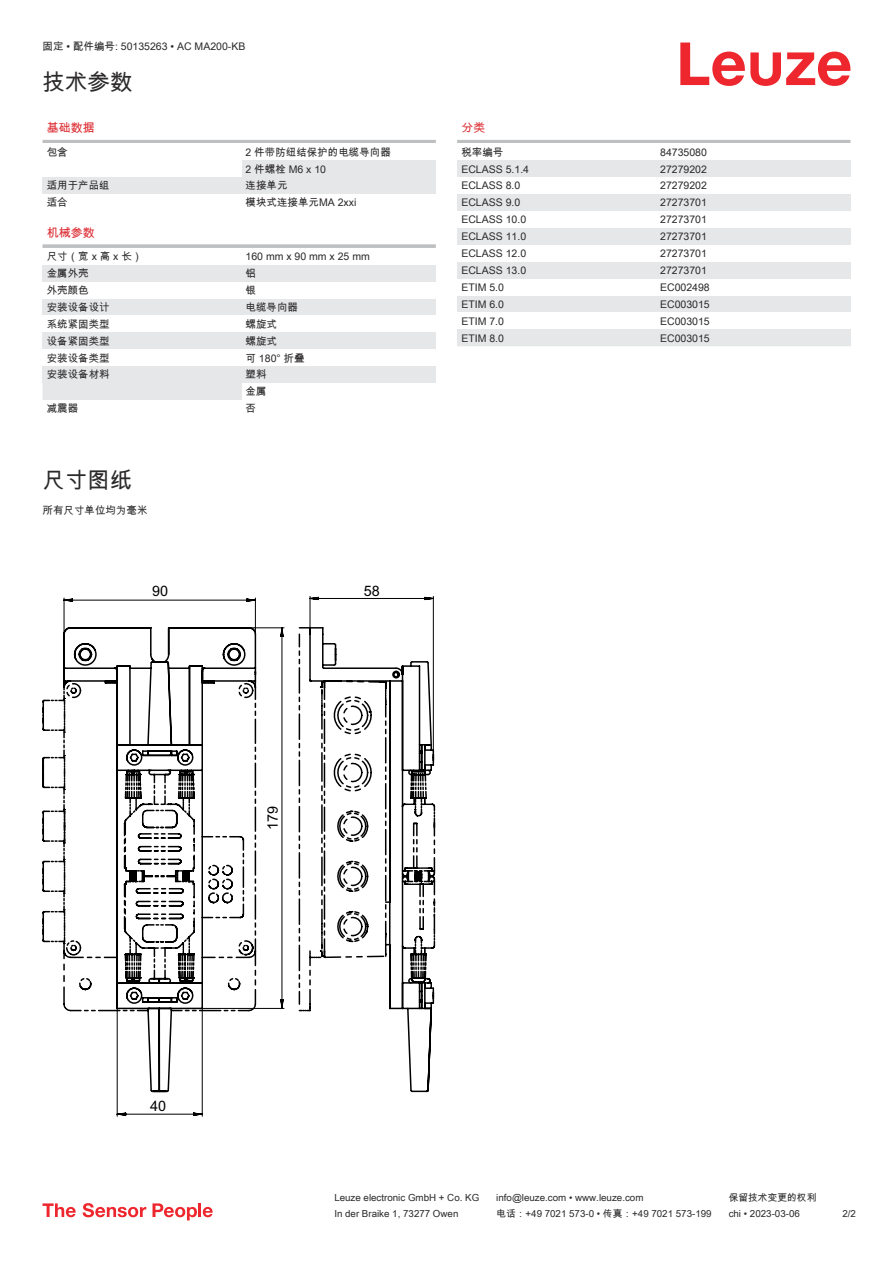
<style>
.page{position:relative;width:893px;height:1263px;background:#fff}
.page>*{position:absolute;margin:0;border:0;box-sizing:border-box;transform-origin:0 0}
.t1{font:22.5px "Arial Unicode MS";color:#2b292a}
.t2{font:14.4px "Arial";color:#010103}
.t3{font:12px "Arial Unicode MS";color:#db2a30}
.t4{font:10.5px/17px "Arial Unicode MS";color:#2b292a}
.t5{font:9.75px "Arial Unicode MS";color:#2b292a}
</style>
<div class="page">
<svg style="left:680px;top:43px;width:170px;height:43px"></svg>
<div style="left:43px;top:383px;width:199px;height:17px;background:#e6e7e9"></div>
<hr style="left:43px;top:140px;width:393px;height:3px;background:#bdbfc1">
<div style="left:242px;top:160px;width:194px;height:17px;background:#e6e7e9"></div>
<div style="left:43px;top:177px;width:199px;height:17px;background:#e6e7e9"></div>
<div style="left:242px;top:177px;width:194px;height:17px;background:#e6e7e9"></div>
<svg style="left:43px;top:244px;width:393px;height:4px;background:#c3c5c7"></svg>
<div style="left:43px;top:265px;width:199px;height:17px;background:#e6e7e9"></div>
<div style="left:242px;top:265px;width:194px;height:17px;background:#e6e7e9"></div>
<div style="left:43px;top:299px;width:199px;height:17px;background:#e6e7e9"></div>
<div style="left:242px;top:299px;width:194px;height:17px;background:#e6e7e9"></div>
<div style="left:43px;top:332px;width:199px;height:17px;background:#e6e7e9"></div>
<div style="left:242px;top:332px;width:194px;height:17px;background:#e6e7e9"></div>
<div style="left:43px;top:366px;width:199px;height:17px;background:#e6e7e9"></div>
<div style="left:242px;top:366px;width:194px;height:17px;background:#e6e7e9"></div>
<hr style="left:457px;top:140px;width:393px;height:3px;background:#bdbfc1">
<div style="left:457px;top:160px;width:200px;height:17px;background:#e6e7e9"></div>
<div style="left:657px;top:160px;width:193px;height:17px;background:#e6e7e9"></div>
<div style="left:457px;top:194px;width:200px;height:17px;background:#e6e7e9"></div>
<div style="left:657px;top:194px;width:193px;height:17px;background:#e6e7e9"></div>
<div style="left:457px;top:228px;width:200px;height:17px;background:#e6e7e9"></div>
<div style="left:657px;top:228px;width:193px;height:17px;background:#e6e7e9"></div>
<div style="left:457px;top:262px;width:200px;height:17px;background:#e6e7e9"></div>
<div style="left:657px;top:262px;width:193px;height:17px;background:#e6e7e9"></div>
<div style="left:457px;top:296px;width:200px;height:16px;background:#e6e7e9"></div>
<div style="left:657px;top:296px;width:193px;height:16px;background:#e6e7e9"></div>
<div style="left:457px;top:329px;width:200px;height:17px;background:#e6e7e9"></div>
<div style="left:657px;top:329px;width:193px;height:17px;background:#e6e7e9"></div>
<svg style="left:43px;top:1203px;width:33px;height:14px"></svg>
<svg style="left:83px;top:1203px;width:63px;height:14px"></svg>
<svg style="left:153px;top:1203px;width:44px;height:17px"></svg>
<hr style="left:198px;top:1203px;width:3px;height:14px;background:#ed272d">
<svg style="left:203px;top:1207px;width:10px;height:10px"></svg>
<svg style="left:43px;top:699px;width:392px;height:304px"></svg>
<svg style="left:63px;top:596px;width:371px;height:521px"></svg>
<p class="t4" style="left:43px;top:38px;width:204px">固定 • 配件编号: 50135263 • AC MA200-KB</p>
<h1 class="t1" style="left:43px;top:66px;width:91px">技术参数</h1>
<p class="t3" style="left:47px;top:119px;width:49px">基础数据</p>
<p class="t4" style="left:47px;top:143px;width:22px">包含</p>
<p class="t4" style="left:246px;top:143px;width:147px">2 件带防纽结保护的电缆导向器<br>2 件螺栓 M6 x 10</p>
<p class="t4" style="left:47px;top:177px;width:64px">适用于产品组</p>
<p class="t4" style="left:246px;top:177px;width:43px">连接单元</p>
<p class="t4" style="left:47px;top:194px;width:22px">适合</p>
<p class="t4" style="left:246px;top:194px;width:112px">模块式连接单元MA 2xxi</p>
<p class="t3" style="left:47px;top:224px;width:49px">机械参数</p>
<p class="t4" style="left:47px;top:248px;width:97px">尺寸（宽 x 高 x 长）</p>
<p class="t4" style="left:246px;top:248px;width:126px">160 mm x 90 mm x 25 mm</p>
<p class="t4" style="left:47px;top:265px;width:43px">金属外壳</p>
<p class="t4" style="left:246px;top:265px;width:12px">铝</p>
<p class="t4" style="left:47px;top:281px;width:43px">外壳颜色</p>
<p class="t4" style="left:246px;top:281px;width:12px">银</p>
<p class="t4" style="left:47px;top:298px;width:64px">安装设备设计</p>
<p class="t4" style="left:246px;top:298px;width:54px">电缆导向器</p>
<p class="t4" style="left:47px;top:315px;width:64px">系统紧固类型</p>
<p class="t4" style="left:246px;top:315px;width:33px">螺旋式</p>
<p class="t4" style="left:47px;top:332px;width:64px">设备紧固类型</p>
<p class="t4" style="left:246px;top:332px;width:33px">螺旋式</p>
<p class="t4" style="left:47px;top:349px;width:64px">安装设备类型</p>
<p class="t4" style="left:246px;top:349px;width:61px">可 180° 折叠</p>
<p class="t4" style="left:47px;top:366px;width:64px">安装设备材料</p>
<p class="t4" style="left:246px;top:366px;width:22px">塑料金属</p>
<p class="t4" style="left:47px;top:400px;width:33px">减震器</p>
<p class="t4" style="left:246px;top:400px;width:12px">否</p>
<h1 class="t1" style="left:43px;top:463px;width:91px">尺寸图纸</h1>
<p class="t4" style="left:43px;top:501px;width:106px">所有尺寸单位均为毫米</p>
<h2 class="t2" style="left:152px;top:583px;width:18px">90</h2>
<h2 class="t2" style="left:364px;top:582px;width:18px">58</h2>
<p class="t3" style="left:461px;top:119px;width:25px">分类</p>
<p class="t4" style="left:461px;top:143px;width:43px">税率编号</p>
<p class="t4" style="left:660px;top:143px;width:48px">84735080</p>
<p class="t4" style="left:461px;top:160px;width:69px">ECLASS 5.1.4</p>
<p class="t4" style="left:660px;top:160px;width:48px">27279202</p>
<p class="t4" style="left:461px;top:177px;width:60px">ECLASS 8.0</p>
<p class="t4" style="left:660px;top:177px;width:48px">27279202</p>
<p class="t4" style="left:461px;top:194px;width:60px">ECLASS 9.0</p>
<p class="t4" style="left:660px;top:194px;width:48px">27273701</p>
<p class="t4" style="left:461px;top:211px;width:66px">ECLASS 10.0</p>
<p class="t4" style="left:660px;top:211px;width:48px">27273701</p>
<p class="t4" style="left:461px;top:228px;width:66px">ECLASS 11.0</p>
<p class="t4" style="left:660px;top:228px;width:48px">27273701</p>
<p class="t4" style="left:461px;top:245px;width:66px">ECLASS 12.0</p>
<p class="t4" style="left:660px;top:245px;width:48px">27273701</p>
<p class="t4" style="left:461px;top:262px;width:66px">ECLASS 13.0</p>
<p class="t4" style="left:660px;top:262px;width:48px">27273701</p>
<p class="t4" style="left:461px;top:278px;width:44px">ETIM 5.0</p>
<p class="t4" style="left:660px;top:278px;width:51px">EC002498</p>
<p class="t4" style="left:461px;top:295px;width:44px">ETIM 6.0</p>
<p class="t4" style="left:660px;top:295px;width:51px">EC003015</p>
<p class="t4" style="left:461px;top:312px;width:44px">ETIM 7.0</p>
<p class="t4" style="left:660px;top:312px;width:51px">EC003015</p>
<p class="t4" style="left:461px;top:329px;width:44px">ETIM 8.0</p>
<p class="t4" style="left:660px;top:329px;width:51px">EC003015</p>
<h2 class="t2" style="left:264px;top:830px;width:26px;rotate:-90deg">179</h2>
<h2 class="t2" style="left:150px;top:1097px;width:18px">40</h2>
<p class="t5" style="left:334px;top:1191px;width:146px">Leuze electronic GmbH + Co. KG</p>
<p class="t5" style="left:496px;top:1191px;width:149px">info@leuze.com • www.leuze.com</p>
<p class="t5" style="left:729px;top:1191px;width:89px">保留技术变更的权利</p>
<p class="t5" style="left:334px;top:1206px;width:126px">In der Braike 1, 73277 Owen</p>
<p class="t5" style="left:496px;top:1206px;width:217px">电话：+49 7021 573-0 • 传真：+49 7021 573-199</p>
<p class="t5" style="left:729px;top:1206px;width:73px">chi • 2023-03-06</p>
<p class="t5" style="left:842px;top:1206px;width:15px">2 /2</p>
</div>
